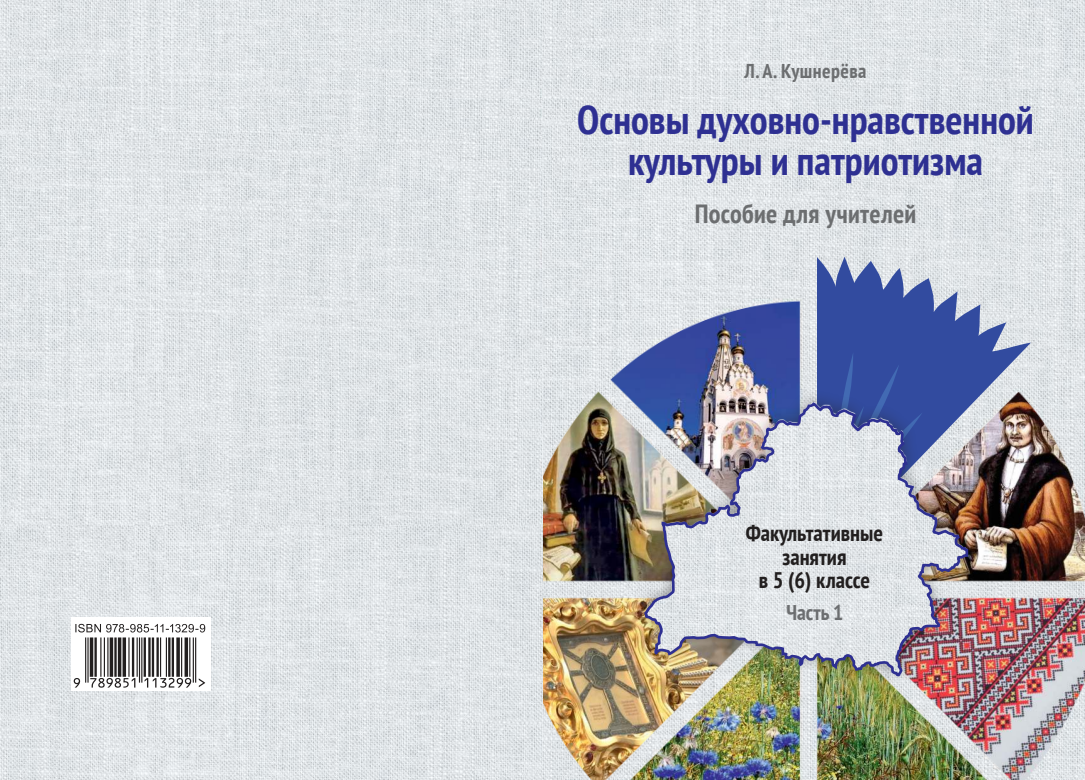
<style>
.page{position:relative;width:1085px;height:780px;background:#fff}
.page>*{position:absolute;margin:0;border:0;box-sizing:border-box;transform-origin:0 0}
.t1{font:700 condensed 40px/41.2px "PT Sans";color:#2e3092;text-align:center}
.t2{font:700 condensed 26.25px "PT Sans";letter-spacing:.01em;color:#6c6e70}
.t3{font:700 condensed 22.5px/23.8px "PT Sans";color:#221f1f;text-align:center}
.t4{font:700 condensed 21.25px "PT Sans";color:#6c6e70}
.t5{font:700 condensed 20px "PT Sans";letter-spacing:.02em;color:#6c6e70}
</style>
<div class="page">
<img style="left:0;top:0;width:1084px;height:780px">
<img style="left:981px;top:392px;width:103px;height:191px">
<img style="left:785px;top:688px;width:47px;height:92px">
<img style="left:832px;top:592px;width:252px;height:188px">
<img style="left:543px;top:592px;width:242px;height:188px">
<img style="left:543px;top:387px;width:88px;height:196px">
<img style="left:607px;top:289px;width:196px;height:242px">
<svg style="left:817px;top:254px;width:213px;height:245px;fill:#324b9f"></svg>
<svg style="left:838px;top:352px;width:84px;height:37px"></svg>
<div style="left:631px;top:389px;width:350px;height:299px;background:#221f1f;opacity:.49"></div>
<img style="left:643px;top:401px;width:325px;height:276px">
<div style="left:71px;top:617px;width:139px;height:74px;background:#fff"></div>
<svg style="left:74px;top:623px;width:131px;height:64px"></svg>
<p class="t5" style="left:744px;top:58px;width:123px">Л. А. Кушнерёва</p>
<p class="t1" style="left:577px;top:98px;width:458px">Основы духовно-нравственной культуры и патриотизма</p>
<p class="t2" style="left:694px;top:197px;width:223px">Пособие для учителей</p>
<p class="t3" style="left:745px;top:520px;width:139px">Факультативные занятия<br>в 5 (6) классе</p>
<p class="t4" style="left:786px;top:598px;width:58px">Часть 1</p>
</div>
